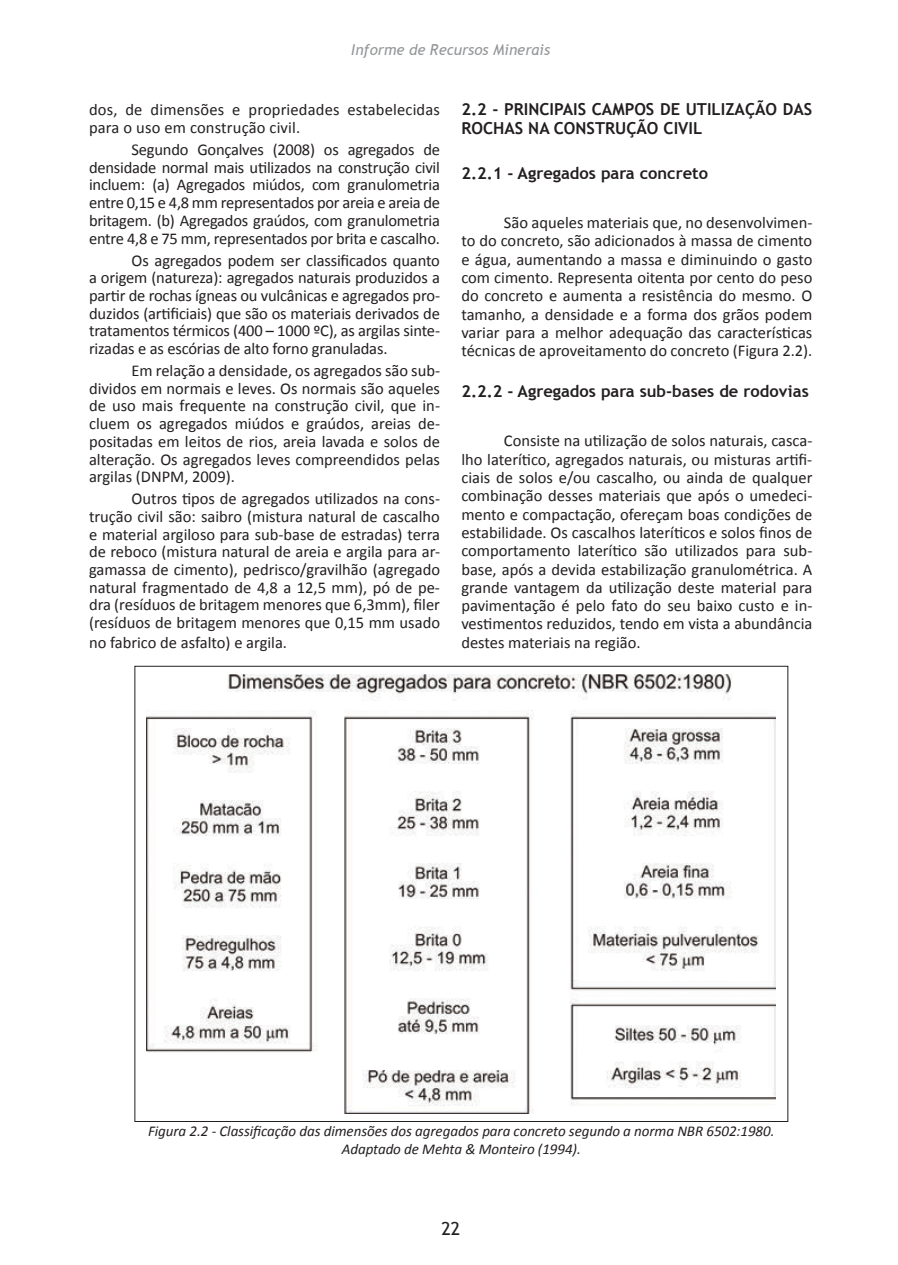
<style>
.page{position:relative;width:898px;height:1265px;background:#fff}
.page>*{position:absolute;margin:0;border:0;box-sizing:border-box;transform-origin:0 0}
.t1{font:18px "Trebuchet MS";color:#231f20}
.Texto_Geral{font:16.5px/17.7px "Calibri";color:#231f20;text-align:justify}
.Subtítulo{font:700 16.5px/18.3px "Trebuchet MS";color:#231f20}
.Legenda{font:italic 15px/18px "Calibri";letter-spacing:-.005em;color:#231f20;text-align:center}
.t2{font:italic 15px "Trebuchet MS";color:#949698}
</style>
<div class="page">
<img style="left:147px;top:674px;width:628px;height:439px">
<p class="t2" style="left:351px;top:40px;width:200px">Informe de Recursos Minerais</p>
<p class="Texto_Geral" style="left:89px;top:101px;width:352px">dos, de dimensões e propriedades estabelecidas para o uso em construção civil.</p>
<p class="Texto_Geral" style="left:89px;top:141px;width:352px;text-indent:43px">Segundo Gonçalves (2008) os agregados de densidade normal mais utilizados na construção civil incluem: (a) Agregados miúdos, com granulometria entre 0,15 e 4,8 mm representados por areia e areia de britagem. (b) Agregados graúdos, com granulometria entre 4,8 e 75 mm, representados por brita e cascalho.</p>
<p class="Texto_Geral" style="left:89px;top:251px;width:352px;text-indent:43px">Os agregados podem ser classificados quanto a origem (natureza): agregados naturais produzidos a partir de rochas ígneas ou vulcânicas e agregados pro&shy;duzidos (artificiais) que são os materiais derivados de tratamentos térmicos (400 – 1000 ºC), as argilas sinte&shy;rizadas e as escórias de alto forno granuladas.</p>
<p class="Texto_Geral" style="left:89px;top:362px;width:352px;text-indent:43px">Em relação a densidade, os agregados são sub&shy;dividos em normais e leves. Os normais são aqueles de uso mais frequente na construção civil, que in&shy;cluem os agregados miúdos e graúdos, areias de&shy;positadas em leitos de rios, areia lavada e solos de alteração. Os agregados leves compreendidos pelas argilas (DNPM, 2009).</p>
<p class="Texto_Geral" style="left:89px;top:490px;width:352px;text-indent:43px">Outros tipos de agregados utilizados na cons&shy;trução civil são: saibro (mistura natural de cascalho e material argiloso para sub-base de estradas) terra de reboco (mistura natural de areia e argila para ar&shy;gamassa de cimento), pedrisco/gravilhão (agregado natural fragmentado de 4,8 a 12,5 mm), pó de pe&shy;dra (resíduos de britagem menores que 6,3mm), filer (resíduos de britagem menores que 0,15 mm usado</p>
<p class="Texto_Geral" style="left:89px;top:633px;width:199px">no fabrico de asfalto) e argila.</p>
<p class="Subtítulo" style="left:461px;top:100px;width:352px">2.2 - PRINCIPAIS CAMPOS DE UTILIZAÇÃO DAS<br>ROCHAS NA CONSTRUÇÃO CIVIL</p>
<p class="Subtítulo" style="left:461px;top:164px;width:248px">2.2.1 - Agregados para concreto</p>
<p class="Texto_Geral" style="left:461px;top:213px;width:352px;line-height:18.3px;text-indent:43px">São aqueles materiais que, no desenvolvimen&shy;to do concreto, são adicionados à massa de cimento e água, aumentando a massa e diminuindo o gasto com cimento. Representa oitenta por cento do peso do concreto e aumenta a resistência do mesmo. O tamanho, a densidade e a forma dos grãos podem variar para a melhor adequação das características técnicas de aproveitamento do concreto (Figura 2.2).</p>
<p class="Subtítulo" style="left:461px;top:382px;width:349px">2.2.2 - Agregados para sub-bases de rodovias</p>
<p class="Texto_Geral" style="left:461px;top:432px;width:352px;line-height:18.3px;text-indent:43px">Consiste na utilização de solos naturais, casca&shy;lho laterítico, agregados naturais, ou misturas artifi&shy;ciais de solos e/ou cascalho, ou ainda de qualquer combinação desses materiais que após o umedeci&shy;mento e compactação, ofereçam boas condições de estabilidade. Os cascalhos lateríticos e solos finos de comportamento laterítico são utilizados para sub&shy;base, após a devida estabilização granulométrica. A grande vantagem da utilização deste material para pavimentação é pelo fato do seu baixo custo e in&shy;vestimentos reduzidos, tendo em vista a abundância destes materiais na região.</p>
<p class="Legenda" style="left:148px;top:1122px;width:627px">Figura 2.2 - Classificação das dimensões dos agregados para concreto segundo a norma NBR 6502:1980.<br>Adaptado de Mehta &amp; Monteiro (1994).</p>
<p class="t1" style="left:441px;top:1218px;width:20px">22</p>
</div>
